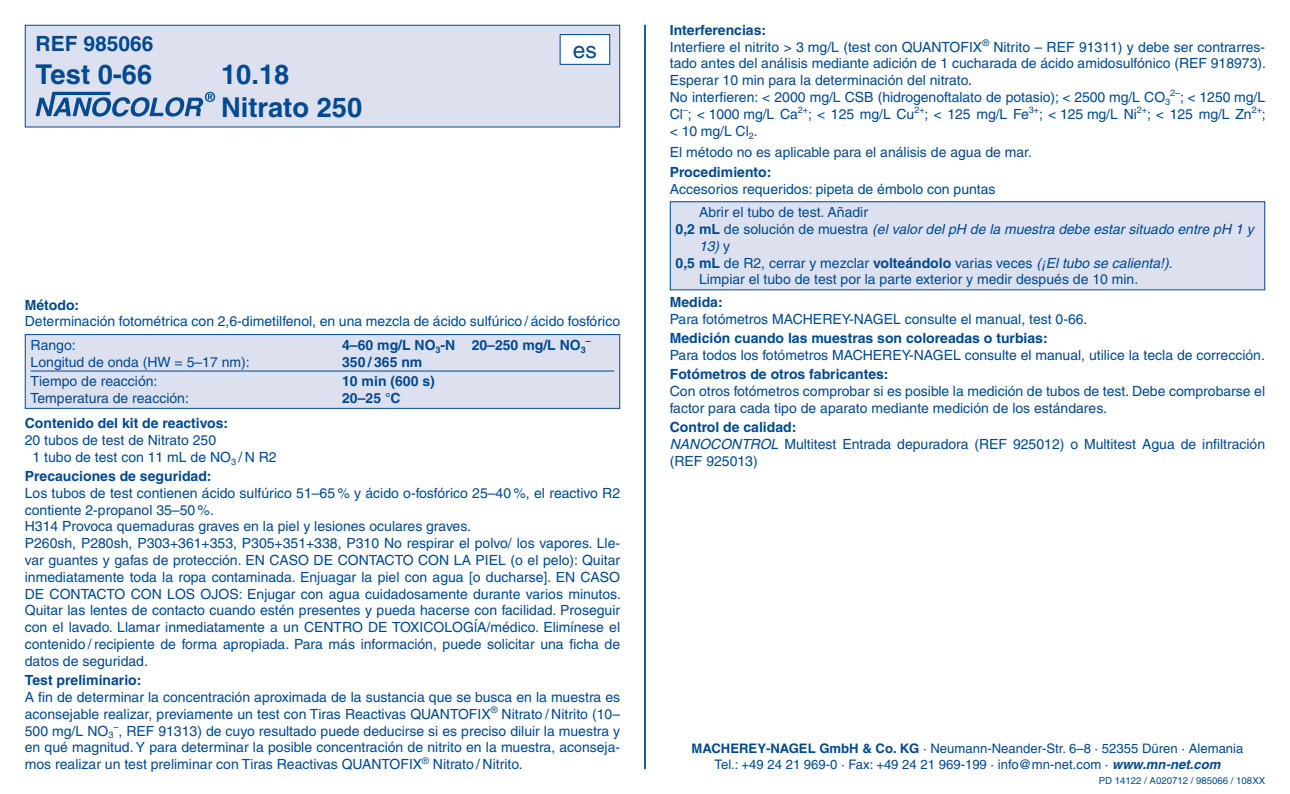
<style>
.page{position:relative;width:1290px;height:794px;background:#fff}
.page>*{position:absolute;margin:0;border:0;box-sizing:border-box;transform-origin:0 0}
.TestNo___Name{font:700 27.3px "Helvetica LT Pro";color:#014990}
.t1{font:22.75px "Helvetica LT Pro";color:#014990}
.REF{font:700 21px "Helvetica LT Pro";color:#014990}
.Fließtext{font:14px/16.8px "Helvetica LT Pro";color:#014990;text-align:justify}
.Fließtext_Flatter__T{font:14px/16.8px "Helvetica LT Pro";color:#014990}
.Subhead{font:700 14px "Helvetica LT Pro";color:#014990}
.Fließtext_Flatter__T-2{font:italic 14px "Helvetica LT Pro";color:#014990}
.Fließtext_Flatter__T-3{font:700 14px "Helvetica LT Pro";color:#014990}
.Fließtext_Abstand_vo{font:14px "Helvetica LT Pro";color:#014990}
.Fließtext-2{font:700 14px "Helvetica LT Pro";color:#014990}
.Adresse{font:13.12px/15.8px "Helvetica LT Pro";color:#014990;text-align:center}
.t2{font:9.62px "Helvetica LT Pro";color:#014990}
.Fließtext_Flatter__T-4{font:700 9.1px "Helvetica LT Pro";color:#014990}
.s1{font-weight:700;font-style:normal}
.s2{font-style:normal}
.s3{font-weight:700}
.s4{font-style:italic}
.s5{font-weight:700;font-style:italic}
</style>
<div class="page">
<div style="left:25px;top:25px;width:595px;height:102px;background:#dde1ef"></div>
<svg style="left:36px;top:92px;width:179px;height:25px"></svg>
<div style="left:25px;top:25px;width:595px;height:102px;border:1px solid #014990"></div>
<div style="left:560px;top:35px;width:50px;height:29px;background:#fff"></div>
<div style="left:560px;top:34px;width:50px;height:31px;border:1px solid #014990"></div>
<hr style="left:644px;top:25px;width:2px;height:744px;background:#014990">
<div style="left:25px;top:334px;width:595px;height:74px;background:#dde1ef"></div>
<hr style="left:31px;top:370px;width:583px;height:1px;background:#014990">
<div style="left:25px;top:334px;width:595px;height:75px;border:1px solid #014990"></div>
<div style="left:670px;top:202px;width:595px;height:88px;background:#dde1ef"></div>
<div style="left:670px;top:201px;width:595px;height:89px;border:1px solid #014990"></div>
<p class="REF" style="left:36px;top:30px;width:119px">REF 985066</p>
<p class="TestNo___Name" style="left:36px;top:57px;width:118px">Test 0-66</p>
<p class="TestNo___Name" style="left:221px;top:57px;width:70px">10.18</p>
<p class="TestNo___Name" style="left:221px;top:90px;width:143px">Nitrato 250</p>
<p class="t1" style="left:573px;top:36px;width:26px">es</p>
<p class="Subhead" style="left:25px;top:296px;width:56px">Método:</p>
<p class="Fließtext" style="left:25px;top:313px;width:597px">Determinación fotométrica con 2,6-dimetilfenol, en una mezcla de ácido sulfúrico / ácido fosfórico</p>
<p class="Fließtext_Flatter__T" style="left:31px;top:337px;width:47px">Rango:</p>
<p class="Fließtext_Flatter__T-3" style="left:342px;top:336px;width:245px">4–60 mg/L NO<sub>3</sub>-N 20–250 mg/L NO<sub>3</sub></p>
<p class="Fließtext_Flatter__T-4" style="left:586px;top:336px;width:7px">–</p>
<p class="Fließtext_Flatter__T" style="left:31px;top:353px;width:221px">Longitud de onda (HW = 5–17 nm):</p>
<p class="Fließtext_Flatter__T-3" style="left:342px;top:353px;width:82px">350 / 365 nm</p>
<p class="Fließtext_Flatter__T" style="left:31px;top:373px;width:128px">Tiempo de reacción:</p>
<p class="Fließtext_Flatter__T-3" style="left:342px;top:373px;width:94px">10 min (600 s)</p>
<p class="Fließtext_Flatter__T" style="left:31px;top:389px;width:160px">Temperatura de reacción:</p>
<p class="Fließtext_Flatter__T-3" style="left:342px;top:389px;width:60px">20–25 °C</p>
<p class="Subhead" style="left:25px;top:414px;width:205px">Contenido del kit de reactivos:</p>
<p class="Fließtext" style="left:25px;top:431px;width:193px">20 tubos de test de Nitrato 250</p>
<p class="Fließtext" style="left:33px;top:448px;width:245px">1 tubo de test con 11 mL de NO<sub>3</sub> / N R2</p>
<p class="Subhead" style="left:25px;top:467px;width:188px">Precauciones de seguridad:</p>
<p class="Fließtext" style="left:25px;top:484px;width:597px">Los tubos de test contienen ácido sulfúrico 51–65 % y ácido o-fosfórico 25–40 %, el reactivo R2 contiente 2-propanol 35–50 %.</p>
<p class="Fließtext" style="left:25px;top:518px;width:448px">H314 Provoca quemaduras graves en la piel y lesiones oculares graves.</p>
<p class="Fließtext" style="left:25px;top:535px;width:598px">P260sh, P280sh, P303+361+353, P305+351+338, P310 No respirar el polvo/ los vapores. Lle&shy;var guantes y gafas de protección. EN CASO DE CONTACTO CON LA PIEL (o el pelo): Quitar inmediatamente toda la ropa contaminada. Enjuagar la piel con agua [o ducharse]. EN CASO DE CONTACTO CON LOS OJOS: Enjugar con agua cuidadosamente durante varios minutos.<br>Quitar las lentes de contacto cuando estén presentes y pueda hacerse con facilidad. Proseguir con el lavado. Llamar inmediatamente a un CENTRO DE TOXICOLOGĺA/médico. Elimínese el contenido / recipiente de forma apropiada. Para más información, puede solicitar una ficha de datos de seguridad.</p>
<p class="Subhead" style="left:25px;top:671px;width:118px">Test preliminario:</p>
<p class="Fließtext" style="left:25px;top:688px;width:597px">A fin de determinar la concentración aproximada de la sustancia que se busca en la muestra es aconsejable realizar, previamente un test con Tiras Reactivas QUANTOFIX<sup>®</sup> Nitrato / Nitrito (10– 500 mg/L NO<sub>3</sub><sup>–</sup>, REF 91313) de cuyo resultado puede deducirse si es preciso diluir la muestra y en qué magnitud. Y para determinar la posible concentración de nitrito en la muestra, aconseja&shy;mos realizar un test preliminar con Tiras Reactivas QUANTOFIX<sup>®</sup> Nitrato / Nitrito.</p>
<p class="Subhead" style="left:670px;top:21px;width:98px">Interferencias:</p>
<p class="Fließtext" style="left:670px;top:38px;width:598px">Interfiere el nitrito &gt; 3 mg/L (test con QUANTOFIX<sup>®</sup> Nitrito – REF 91311) y debe ser contrarres&shy;tado antes del análisis mediante adición de 1 cucharada de ácido amidosulfónico (REF 918973).<br>Esperar 10 min para la determinación del nitrato.</p>
<p class="Fließtext" style="left:670px;top:89px;width:597px">No interfieren: &lt; 2000 mg/L CSB (hidrogenoftalato de potasio); &lt; 2500 mg/L CO<sub>3</sub><sup>2–</sup>; &lt; 1250 mg/L Cl<sup>–</sup>; &lt; 1000 mg/L Ca<sup>2+</sup>; &lt; 125 mg/L Cu<sup>2+</sup>; &lt; 125 mg/L Fe<sup>3+</sup>; &lt; 125 mg/L Ni<sup>2+</sup>; &lt; 125 mg/L Zn<sup>2+</sup>; &lt; 10 mg/L Cl<sub>2</sub>.</p>
<p class="Fließtext_Abstand_vo" style="left:670px;top:144px;width:364px">El método no es aplicable para el análisis de agua de mar.</p>
<p class="Subhead" style="left:670px;top:163px;width:103px">Procedimiento:</p>
<p class="Fließtext" style="left:670px;top:180px;width:327px">Accesorios requeridos: pipeta de émbolo con puntas</p>
<p class="Fließtext_Flatter__T" style="left:699px;top:204px;width:171px">Abrir el tubo de test. Añadir</p>
<p class="Fließtext_Flatter__T-2" style="left:676px;top:221px;width:580px"><span class="s1">0,2 mL</span> <span class="s2">de solución de muestra</span> (el valor del pH de la muestra debe estar situado entre pH 1 y</p>
<p class="Fließtext_Flatter__T-2" style="left:699px;top:238px;width:33px">13) <span class="s2">y</span></p>
<p class="Fließtext_Flatter__T" style="left:699px;top:254px;width:475px;text-indent:-23px"><span class="s3">0,5 mL</span> de R2, cerrar y mezclar <span class="s3">volteándolo</span> varias veces <span class="s4">(¡El tubo se calienta!)</span>.<br>Limpiar el tubo de test por la parte exterior y medir después de 10 min.</p>
<p class="Fließtext-2" style="left:670px;top:294px;width:54px">Medida:</p>
<p class="Fließtext" style="left:670px;top:310px;width:419px">Para fotómetros MACHEREY-NAGEL consulte el manual, test 0-66.</p>
<p class="Subhead" style="left:670px;top:330px;width:379px">Medición cuando las muestras son coloreadas o turbias:</p>
<p class="Fließtext" style="left:670px;top:347px;width:597px">Para todos los fotómetros MACHEREY-NAGEL consulte el manual, utilice la tecla de corrección.</p>
<p class="Subhead" style="left:670px;top:366px;width:220px">Fotómetros de otros fabricantes:</p>
<p class="Fließtext" style="left:670px;top:383px;width:597px">Con otros fotómetros comprobar si es posible la medición de tubos de test. Debe comprobarse el factor para cada tipo de aparato mediante medición de los estándares.</p>
<p class="Subhead" style="left:670px;top:419px;width:128px">Control de calidad:</p>
<p class="Fließtext" style="left:670px;top:435px;width:597px"><span class="s4">NANOCONTROL</span> Multitest Entrada depuradora (REF 925012) o Multitest Agua de infiltración (REF 925013)</p>
<p class="Adresse" style="left:691px;top:741px;width:553px"><span class="s3">MACHEREY-NAGEL GmbH &amp; Co. KG</span> · Neumann-Neander-Str. 6–8 · 52355 Düren · Alemania<br>Tel.: +49 24 21 969-0 · Fax: +49 24 21 969-199 · info@mn-net.com · <span class="s5">www.mn-net.com</span></p>
<p class="t2" style="left:1099px;top:774px;width:168px">PD 14122 / A020712 / 985066 / 108XX</p>
</div>
